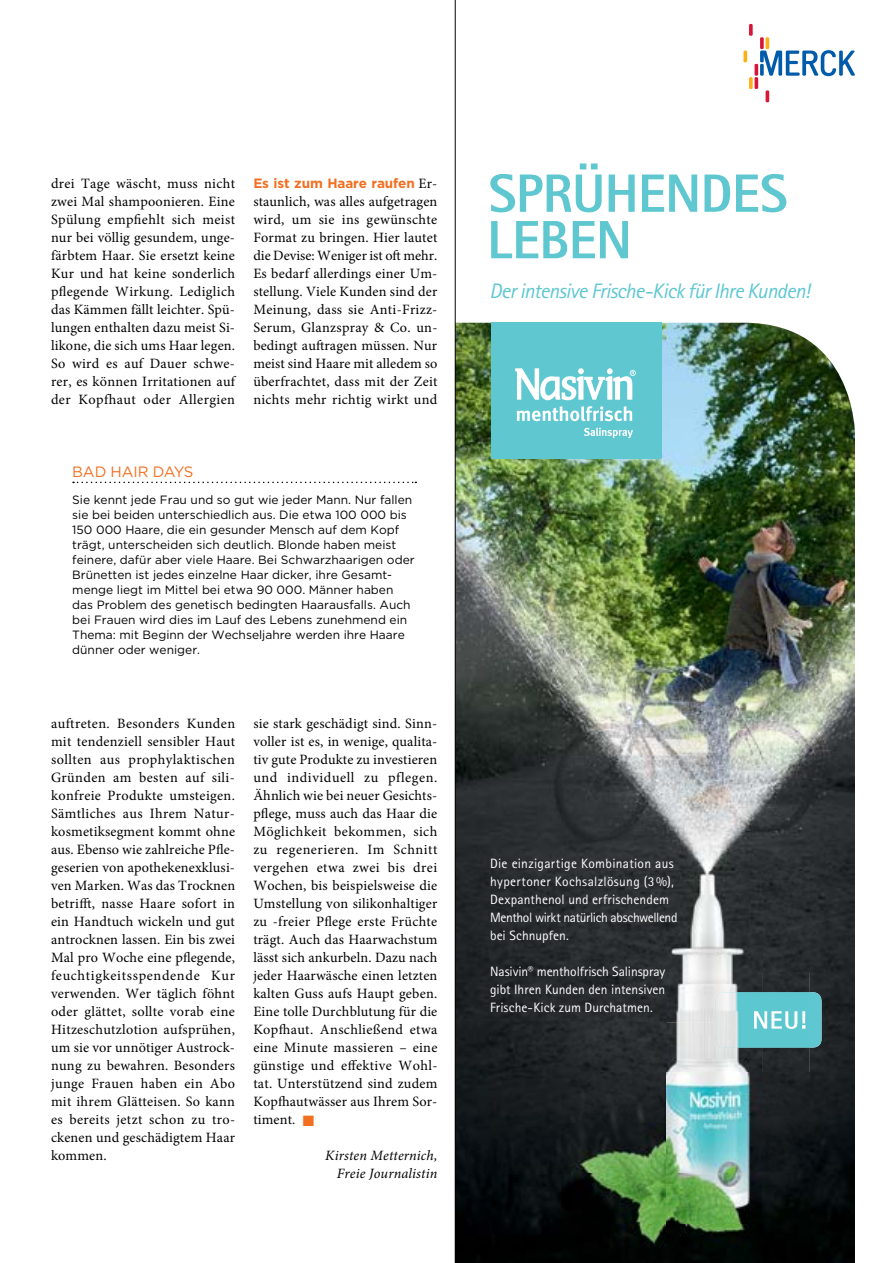
<style>
.page{position:relative;width:893px;height:1263px;background:#fff}
.page>*{position:absolute;margin:0;border:0;box-sizing:border-box;transform-origin:0 0}
.t1{font:800 54px/46.5px "Merck Sans Serif Pro";letter-spacing:-.015em;color:#5ec7d0}
.t2{font:italic 21px "Merck Sans Serif Pro";letter-spacing:-.03em;color:#5ec7d0}
.t3{font:15px "Gotham";letter-spacing:-.01em;color:#f36f21}
.t4{font:14.25px/18px "Minion Pro";letter-spacing:.015em;color:#000;text-align:justify}
.t5{font:italic 14.25px/18px "Minion Pro";letter-spacing:.01em;color:#000;text-align:right}
.t6{font:13.5px/18px "Merck Sans Serif Pro";letter-spacing:.005em;color:#fff}
.t7{font:700 13.5px "Gotham";letter-spacing:-.01em;color:#f36f21}
.t8{font:12px/15px "Gotham";color:#000}
.s1{font-family:"Minion Pro";font-weight:400;font-size:14.25px;color:#000}
.s2{color:#f36f21}
.s3{font-size:11.25px}
</style>
<div class="page">
<svg style="left:73px;top:482px;width:343px;height:1px"></svg>
<img style="left:456px;top:323px;width:399px;height:940px">
<svg style="left:754px;top:64px;width:4px;height:12px"></svg>
<svg style="left:754px;top:77px;width:4px;height:12px"></svg>
<svg style="left:749px;top:77px;width:4px;height:12px"></svg>
<svg style="left:749px;top:24px;width:4px;height:12px"></svg>
<svg style="left:760px;top:37px;width:95px;height:39px"></svg>
<svg style="left:766px;top:90px;width:3px;height:12px"></svg>
<svg style="left:743px;top:51px;width:4px;height:11px"></svg>
<div style="left:715px;top:992px;width:106px;height:55px;background:#5ec7d0;border-radius:9px"></div>
<div style="left:491px;top:323px;width:170px;height:136px;background:#5ec7d0"></div>
<img style="left:571px;top:871px;width:239px;height:392px">
<img style="left:715px;top:992px;width:95px;height:55px">
<img style="left:754px;top:1011px;width:51px;height:18px">
<svg style="left:517px;top:406px;width:115px;height:15px"></svg>
<svg style="left:515px;top:368px;width:121px;height:32px"></svg>
<svg style="left:584px;top:428px;width:49px;height:10px"></svg>
<hr style="left:455px;top:0;width:1px;height:1263px;background:#000">
<p class="t4" style="left:51px;top:175px;width:186px">drei Tage wäscht, muss nicht zwei Mal shampoonieren. Eine Spülung empfiehlt sich meist nur bei völlig gesundem, unge&shy;färbtem Haar. Sie ersetzt keine Kur und hat keine sonderlich pflegende Wirkung. Lediglich das Kämmen fällt leichter. Spü&shy;lungen enthalten dazu meist Si&shy;likone, die sich ums Haar legen.<br>So wird es auf Dauer schwe&shy;rer, es können Irritationen auf der Kopfhaut oder Allergien</p>
<p class="t7" style="left:253px;top:174px;width:185px">Es ist zum Haare raufen <span class="s1">Er-</span></p>
<p class="t4" style="left:253px;top:193px;width:186px">staunlich, was alles aufgetragen wird, um sie ins gewünschte Format zu bringen. Hier lautet die Devise: Weniger ist oft mehr.<br>Es bedarf allerdings einer Um&shy;stellung. Viele Kunden sind der Meinung, dass sie Anti-Frizz-Serum, Glanzspray &amp; Co. un&shy;bedingt auftragen müssen. Nur meist sind Haare mit alledem so überfrachtet, dass mit der Zeit nichts mehr richtig wirkt und</p>
<p class="t3" style="left:72px;top:462px;width:123px">BAD HAIR DAYS</p>
<p class="t8" style="left:72px;top:492px;width:344px">Sie kennt jede Frau und so gut wie jeder Mann. Nur fallen sie bei beiden unterschiedlich aus. Die etwa 100 000 bis 150 000 Haare, die ein gesunder Mensch auf dem Kopf trägt, unterscheiden sich deutlich. Blonde haben meist feinere, dafür aber viele Haare. Bei Schwarzhaarigen oder Brünetten ist jedes einzelne Haar dicker, ihre Gesamt&shy;menge liegt im Mittel bei etwa 90 000. Männer haben das Problem des genetisch bedingten Haarausfalls. Auch bei Frauen wird dies im Lauf des Lebens zunehmend ein Thema: mit Beginn der Wechseljahre werden ihre Haare dünner oder weniger.</p>
<p class="t4" style="left:51px;top:715px;width:186px">auftreten. Besonders Kunden mit tendenziell sensibler Haut sollten aus prophylaktischen Gründen am besten auf sili&shy;konfreie Produkte umsteigen.<br>Sämtliches aus Ihrem Natur&shy;kosmetiksegment kommt ohne aus. Ebenso wie zahlreiche Pfle&shy;geserien von apothekenexklusi&shy;ven Marken. Was das Trocknen betrifft, nasse Haare sofort in ein Handtuch wickeln und gut antrocknen lassen. Ein bis zwei Mal pro Woche eine pflegende, feuchtigkeitsspendende Kur verwenden. Wer täglich föhnt oder glättet, sollte vorab eine Hitzeschutzlotion aufsprühen, um sie vor unnötiger Austrock&shy;nung zu bewahren. Besonders junge Frauen haben ein Abo mit ihrem Glätteisen. So kann es bereits jetzt schon zu tro&shy;ckenen und geschädigtem Haar kommen.</p>
<p class="t4" style="left:253px;top:715px;width:186px">sie stark geschädigt sind. Sinn&shy;voller ist es, in wenige, qualita&shy;tiv gute Produkte zu investieren und individuell zu pflegen.<br>Ähnlich wie bei neuer Gesichts&shy;pflege, muss auch das Haar die Möglichkeit bekommen, sich zu regenerieren. Im Schnitt vergehen etwa zwei bis drei Wochen, bis beispielsweise die Umstellung von silikonhaltiger zu -freier Pflege erste Früchte trägt. Auch das Haarwachstum lässt sich ankurbeln. Dazu nach jeder Haarwäsche einen letzten kalten Guss aufs Haupt geben.<br>Eine tolle Durchblutung für die Kopfhaut. Anschließend etwa eine Minute massieren – eine günstige und effektive Wohl&shy;tat. Unterstützend sind zudem Kopfhautwässer aus Ihrem Sor&shy;timent. <span class="s2">■</span></p>
<p class="t5" style="left:325px;top:1147px;width:114px">Kirsten Metternich,<br>Freie Journalistin</p>
<h1 class="t1" style="left:487px;top:171px;width:302px">SPRÜHENDES<br>LEBEN</h1>
<h2 class="t2" style="left:490px;top:278px;width:322px">Der intensive Frische-Kick für Ihre Kunden!</h2>
<p class="t6" style="left:490px;top:854px;width:189px">Die einzigartige Kombination aus hypertoner Kochsalzlösung (3%),<br>Dexpanthenol und erfrischendem<br>Menthol wirkt natürlich abschwellend bei Schnupfen.</p>
<p class="t6" style="left:490px;top:962px;width:177px;text-align:justify">Nasivin<span class="s3">®</span> mentholfrisch Salinspray gibt Ihren Kunden den intensiven Frische-Kick zum Durchatmen.</p>
</div>
